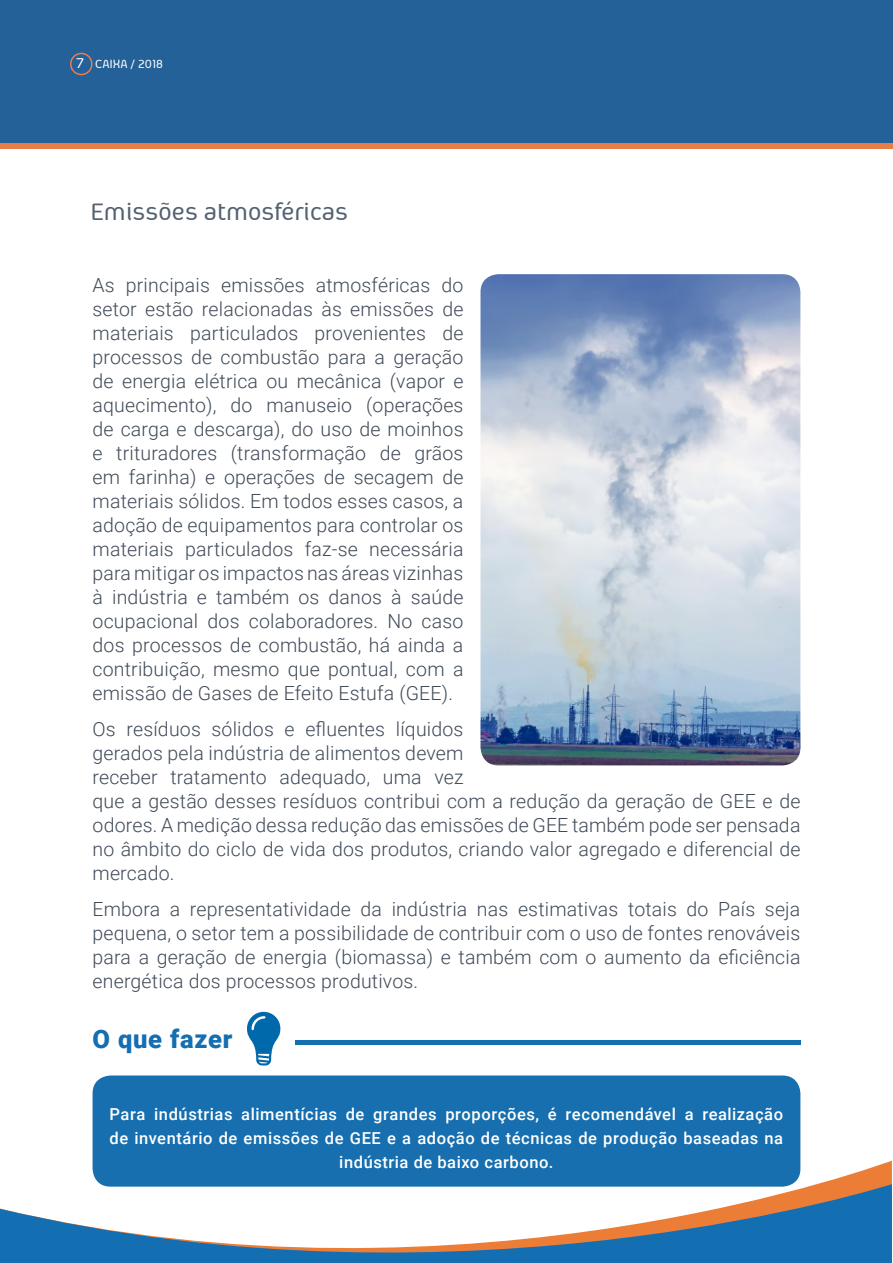
<style>
.page{position:relative;width:893px;height:1263px;background:#fff}
.page>*{position:absolute;margin:0;border:0;box-sizing:border-box;transform-origin:0 0}
.t1{font:500 27px "Aeroportal";color:#546170}
.White_center{font:900 25.5px "Roboto";letter-spacing:.03em;color:#146eb2}
.Black{font:300 19.5px/24px "Roboto";letter-spacing:.01em;color:#3f4a57;text-align:justify}
.White{font:500 16.5px/24px "Roboto";letter-spacing:.035em;color:#fff;text-align:center}
.t2{font:500 13.5px "Aeroportal";color:#fff}
.s1{font-size:16.5px}
</style>
<div class="page">
<svg style="left:0;top:142px;width:893px;height:7px;background:#cc7953"></svg>
<div style="left:0;top:0;width:893px;height:142px;background:#246198"></div>
<svg style="left:92px;top:1160px;width:800px;height:24px"></svg>
<svg style="left:0;top:1184px;width:892px;height:79px"></svg>
<div style="left:70px;top:53px;width:23px;height:22px;border:2px solid #e67d4f;border-radius:50%"></div>
<img style="left:480px;top:274px;width:320px;height:491px">
<div style="left:93px;top:1075px;width:707px;height:111px;background:#176faf;border-radius:18px"></div>
<div style="left:295px;top:1040px;width:505px;height:5px;background:#146eb2"></div>
<svg style="left:247px;top:1012px;width:33px;height:53px"></svg>
<p class="t2" style="left:76px;top:57px;width:88px"><span class="s1">7</span> CAIXA / 2018</p>
<h1 class="t1" style="left:91px;top:198px;width:259px">Emissões atmosféricas</h1>
<p class="Black" style="left:93px;top:273px;width:372px">As principais emissões atmosféricas do setor estão relacionadas às emissões de materiais particulados provenientes de processos de combustão para a geração de energia elétrica ou mecânica (vapor e aquecimento), do manuseio (operações de carga e descarga), do uso de moinhos e trituradores (transformação de grãos em farinha) e operações de secagem de materiais sólidos. Em todos esses casos, a adoção de equipamentos para controlar os materiais particulados faz-se necessária para mitigar os impactos nas áreas vizinhas à indústria e também os danos à saúde ocupacional dos colaboradores. No caso dos processos de combustão, há ainda a contribuição, mesmo que pontual, com a emissão de Gases de Efeito Estufa (GEE).</p>
<p class="Black" style="left:93px;top:717px;width:709px;text-align:left">Os resíduos sólidos e efluentes líquidos<br>gerados pela indústria de alimentos devem<br>receber tratamento adequado, uma vez<br>que a gestão desses resíduos contribui com a redução da geração de GEE e de odores. A medição dessa redução das emissões de GEE também pode ser pensada no âmbito do ciclo de vida dos produtos, criando valor agregado e diferencial de mercado.</p>
<p class="Black" style="left:93px;top:897px;width:709px">Embora a representatividade da indústria nas estimativas totais do País seja pequena, o setor tem a possibilidade de contribuir com o uso de fontes renováveis para a geração de energia (biomassa) e também com o aumento da eficiência energética dos processos produtivos.</p>
<p class="White_center" style="left:93px;top:1021px;width:141px">O que fazer</p>
<p class="White" style="left:110px;top:1102px;width:675px">Para indústrias alimentícias de grandes proporções, é recomendável a realização de inventário de emissões de GEE e a adoção de técnicas de produção baseadas na indústria de baixo carbono.</p>
</div>
